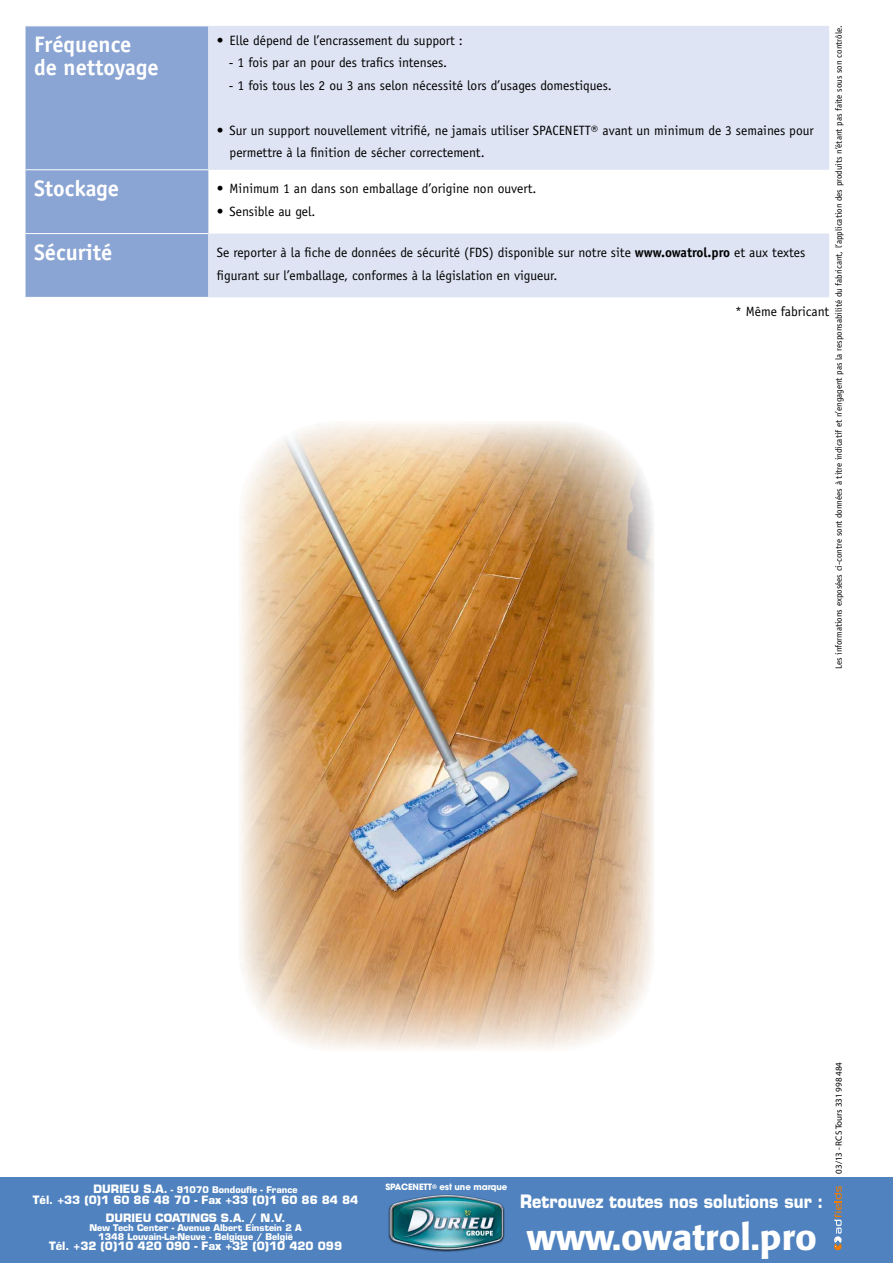
<style>
.page{position:relative;width:893px;height:1263px;background:#fff}
.page>*{position:absolute;margin:0;border:0;box-sizing:border-box;transform-origin:0 0}
.t1{font:500 36px "Formata";color:#fff}
.t2{font:700 22.5px/22.5px "Officina Sans";color:#fff}
.t3{font:700 18px "Eurostile";color:#fff;scale:.9 1}
.t4{font:13.5px/22.5px "Officina Sans";color:#000}
.t5{font:700 11.25px/18px "Eurostile";color:#fff}
.t6{font:9px "Officina Sans";color:#000}
.t7{font:700 9px/9px "Eurostile";color:#fff;text-align:center}
.t8{font:9px "Myriad MM 400 600";color:#000}
.t9{font:700 8.7px "Avant Garde";letter-spacing:-.01em;color:#fff}
.s1{font-weight:700}
.s2{font-size:11.25px}
</style>
<div class="page">
<div style="left:0;top:1178px;width:893px;height:85px;background:#4f82be"></div>
<div style="left:388px;top:1194px;width:117px;height:58px;background:#000;opacity:.9"></div>
<img style="left:390px;top:1195px;width:113px;height:54px">
<svg style="left:834px;top:1186px;width:8px;height:64px"></svg>
<div style="left:26px;top:27px;width:182px;height:270px;background:#8aa4d3"></div>
<svg style="left:208px;top:26px;width:621px;height:271px;fill:#dee4f3"></svg>
<hr style="left:26px;top:169px;width:182px;height:1px;background:#fff">
<hr style="left:26px;top:233px;width:182px;height:1px;background:#fff">
<img style="left:240px;top:422px;width:414px;height:628px">
<p class="t6" style="left:834px;top:669px;width:645px;rotate:-90deg">Les informations exposées ci-contre sont données à titre indicatif et n’engagent pas la responsabilité du fabricant, l’application des produits n’étant pas faite sous son contrôle.</p>
<h2 class="t2" style="left:34px;top:33px;width:126px">Fréquence de nettoyage</h2>
<p class="t4" style="left:217px;top:29px;width:248px">• Elle dépend de l’encrassement du support :</p>
<p class="t4" style="left:229px;top:51px;width:220px">- 1 fois par an pour des trafics intenses.</p>
<p class="t4" style="left:229px;top:74px;width:384px">- 1 fois tous les 2 ou 3 ans selon nécessité lors d’usages domestiques.</p>
<p class="t4" style="left:230px;top:119px;width:586px;text-indent:-13px">• Sur un support nouvellement vitrifié, ne jamais utiliser SPACENett® avant un minimum de 3 semaines pour permettre à la finition de sécher correctement.</p>
<h2 class="t2" style="left:34px;top:177px;width:87px">Stockage</h2>
<p class="t4" style="left:217px;top:178px;width:321px">• Minimum 1 an dans son emballage d’origine non ouvert.</p>
<p class="t4" style="left:217px;top:200px;width:100px">• Sensible au gel.</p>
<h2 class="t2" style="left:34px;top:241px;width:80px">Sécurité</h2>
<p class="t4" style="left:217px;top:242px;width:590px">Se reporter à la fiche de données de sécurité (FDS) disponible sur notre site <span class="s1">www.owatrol.pro</span> et aux textes figurant sur l’emballage, conformes à la législation en vigueur.</p>
<p class="t4" style="left:735px;top:300px;width:96px">* Même fabricant</p>
<p class="t5" style="left:94px;top:1180px;width:9px">Durieu</p>
<p class="t7" style="left:143px;top:1185px;width:156px"><span class="s2">S.A.</span> - 91070 Bondoufle - France</p>
<p class="t5" style="left:106px;top:1191px;width:254px;text-indent:-73px">Tél. +33 (0)1 60 86 48 70 - Fax +33 (0)1 60 86 84 84<br>Durieu</p>
<p class="t5" style="left:156px;top:1209px;width:131px">Coatings S.A. / N.V.</p>
<p class="t7" style="left:89px;top:1223px;width:214px">New Tech Center - Avenue Albert Einstein 2 A<br>1348 Louvain-La-Neuve - Belgique / België</p>
<p class="t5" style="left:49px;top:1237px;width:294px">Tél. +32 (0)10 420 090 - Fax +32 (0)10 420 099</p>
<p class="t9" style="left:385px;top:1181px;width:124px">SPACENETT<sup>®</sup> est une marque</p>
<h3 class="t3" style="left:520px;top:1191px;width:338px">Retrouvez toutes nos solutions sur :</h3>
<h1 class="t1" style="left:527px;top:1215px;width:292px">www.owatrol.pro</h1>
<p class="t8" style="left:835px;top:1174px;width:113px;rotate:-90deg">03/13 - RCS Tours 331 998 484</p>
</div>
